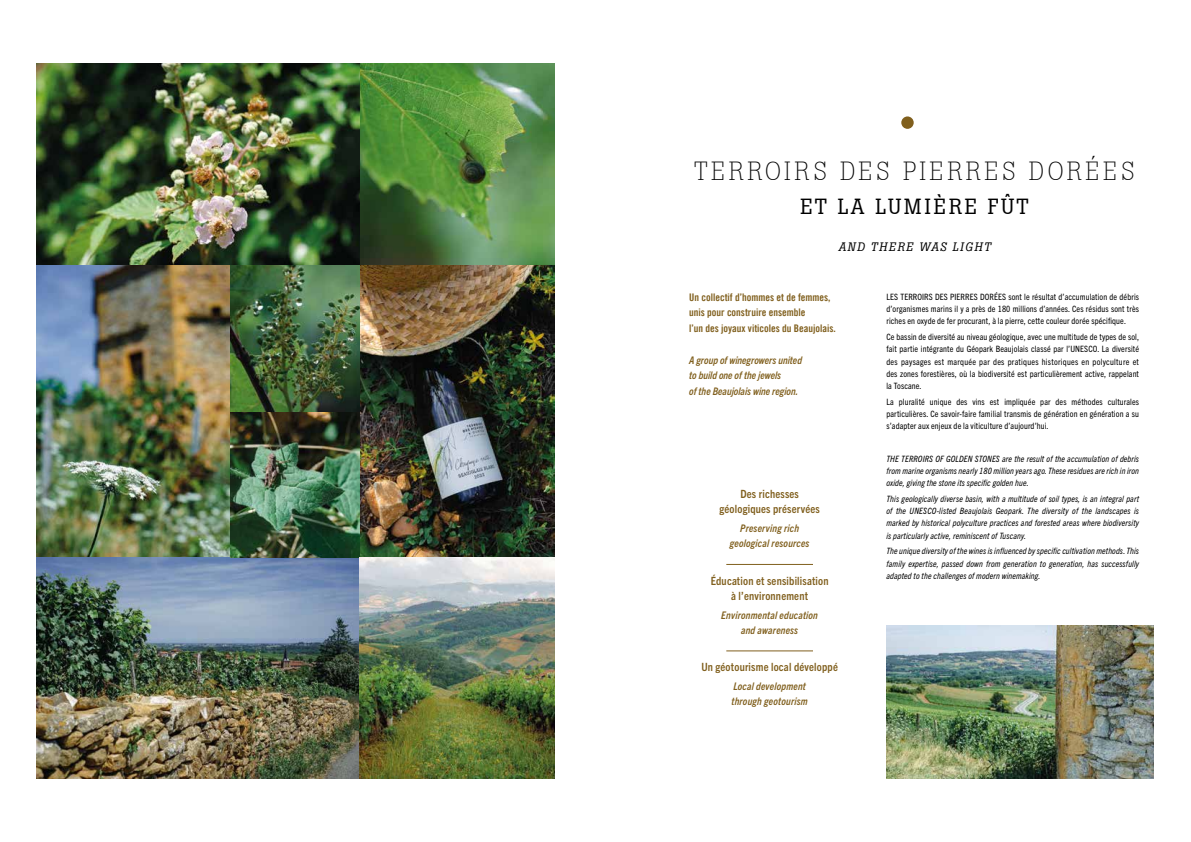
<style>
.page{position:relative;width:1191px;height:842px;background:#fff}
.page>*{position:absolute;margin:0;border:0;box-sizing:border-box;transform-origin:0 0}
.t1{font:300 26.2px "Boton";letter-spacing:.12em;color:#000}
.t2{font:21.8px "Boton";letter-spacing:.12em;color:#000}
.t3{font:italic 12.2px "Boton";letter-spacing:.125em;color:#000}
.t4{font:700 condensed 11.4px/14.9px "Trade Gothic Next LT Pro";letter-spacing:.02em;color:#805f1d;text-align:center}
.t5{font:italic 700 condensed 10.5px/14.9px "Trade Gothic Next LT Pro";letter-spacing:.02em;color:#805f1d;text-align:center}
.t6{font:10.5px/15.7px "Trade Gothic LT Bold Cond Twenty";color:#805f1d}
.t7{font:italic 700 condensed 10.5px/15.7px "Trade Gothic Next LT Pro";color:#805f1d}
.t8{font:condensed 8.7px/12.2px "Trade Gothic Next LT Pro";letter-spacing:.015em;color:#000;text-align:justify}
.t9{font:italic condensed 8.7px/12.2px "Trade Gothic Next LT Pro";letter-spacing:.015em;color:#000;text-align:justify}
</style>
<div class="page">
<img style="left:36px;top:63px;width:519px;height:716px">
<div style="left:901px;top:116px;width:12px;height:13px;background:#805f1d;border-radius:50%"></div>
<img style="left:886px;top:626px;width:267px;height:153px">
<hr style="left:726px;top:564px;width:87px;height:1px;background:#805f1d">
<hr style="left:726px;top:651px;width:87px;height:1px;background:#805f1d">
<h1 class="t1" style="left:694px;top:155px;width:442px">TERROIRS DES PIERRES DORÉES</h1>
<h2 class="t2" style="left:800px;top:194px;width:230px">ET LA LUMIÈRE FÛT</h2>
<h3 class="t3" style="left:838px;top:240px;width:154px">AND THERE WAS LIGHT</h3>
<p class="t6" style="left:689px;top:289px;width:148px">Un collectif d’hommes et de femmes, unis pour construire ensemble<br>l’un des joyaux viticoles du Beaujolais.</p>
<p class="t7" style="left:689px;top:351px;width:114px">A group of winegrowers united to build one of the jewels<br>of the Beaujolais wine region.</p>
<h3 class="t4" style="left:719px;top:486px;width:102px">Des richesses géologiques préservées</h3>
<p class="t5" style="left:730px;top:520px;width:81px">Preserving rich geological resources</p>
<h3 class="t4" style="left:710px;top:572px;width:119px">Éducation et sensibilisation à l’environnement</h3>
<p class="t5" style="left:721px;top:607px;width:98px">Environmental education and awareness</p>
<h3 class="t4" style="left:701px;top:659px;width:138px">Un géotourisme local développé</h3>
<p class="t5" style="left:731px;top:678px;width:78px;text-align:left">Local development through geotourism</p>
<p class="t8" style="left:886px;top:290px;width:254px">LES TERROIRS DES PIERRES DORÉES sont le résultat d’accumulation de débris d’organismes marins il y a près de 180 millions d’années. Ces résidus sont très riches en oxyde de fer procurant, à la pierre, cette couleur dorée spécifique.</p>
<p class="t8" style="left:886px;top:330px;width:254px">Ce bassin de diversité au niveau géologique, avec une multitude de types de sol, fait partie intégrante du Géopark Beaujolais classé par l’UNESCO. La diversité des paysages est marquée par des pratiques historiques en polyculture et des zones forestières, où la biodiversité est particulièrement active, rappelant la Toscane.</p>
<p class="t8" style="left:886px;top:395px;width:254px">La pluralité unique des vins est impliquée par des méthodes culturales particulières. Ce savoir-faire familial transmis de génération en génération a su s’adapter aux enjeux de la viticulture d’aujourd’hui.</p>
<p class="t9" style="left:886px;top:452px;width:254px">THE TERROIRS OF GOLDEN STONES are the result of the accumulation of debris from marine organisms nearly 180 million years ago. These residues are rich in iron oxide, giving the stone its specific golden hue.</p>
<p class="t9" style="left:886px;top:492px;width:254px">This geologically diverse basin, with a multitude of soil types, is an integral part of the UNESCO-listed Beaujolais Geopark. The diversity of the landscapes is marked by historical polyculture practices and forested areas where biodiversity is particularly active, reminiscent of Tuscany.</p>
<p class="t9" style="left:886px;top:544px;width:254px">The unique diversity of the wines is influenced by specific cultivation methods. This family expertise, passed down from generation to generation, has successfully adapted to the challenges of modern winemaking.</p>
</div>
